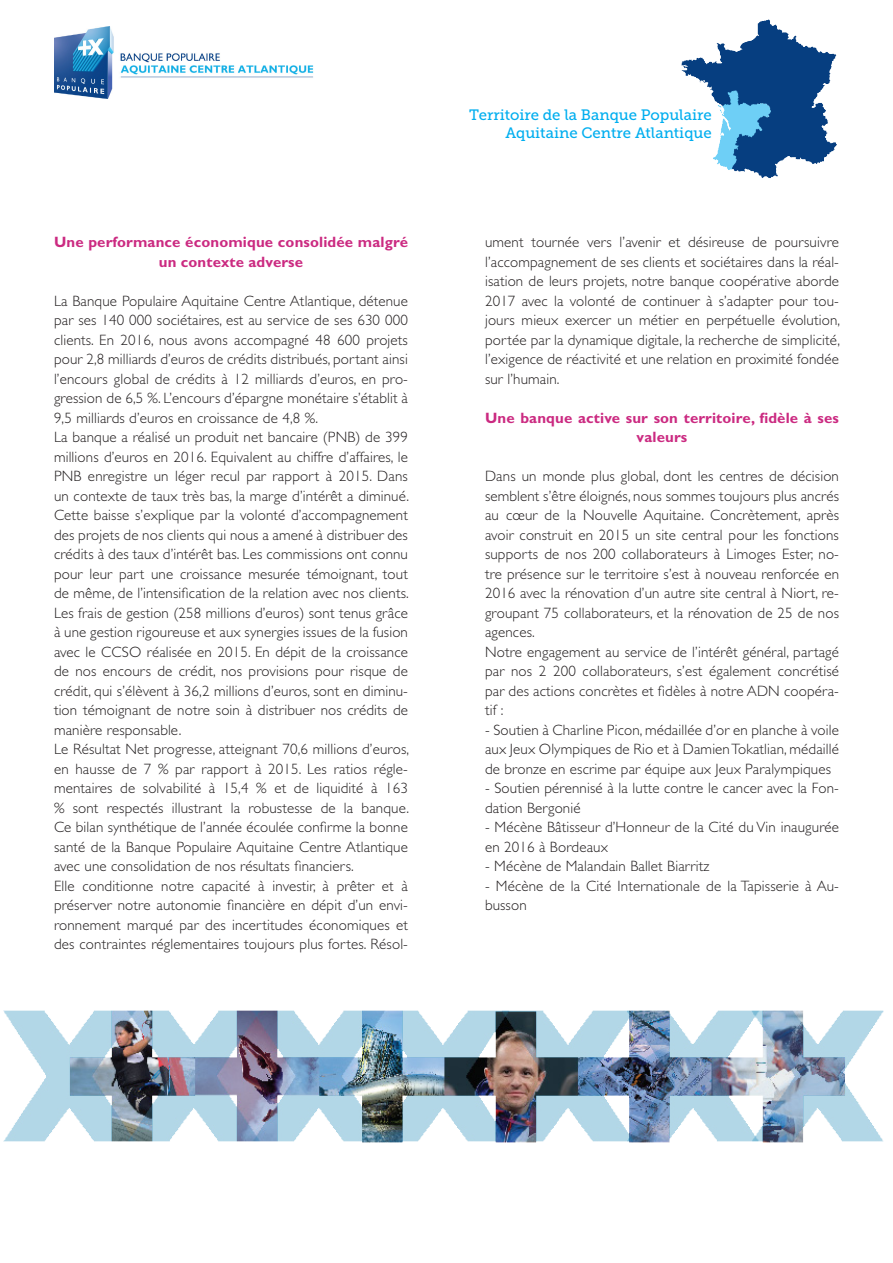
<style>
.page{position:relative;width:893px;height:1263px;background:#fff}
.page>*{position:absolute;margin:0;border:0;box-sizing:border-box;transform-origin:0 0}
.t1{font:300 15px/19.5px "Gill Sans Std";letter-spacing:.01em;color:#231f20;text-align:justify}
.t2{font:700 15px/19.5px "Gill Sans Std";letter-spacing:.01em;color:#cb2a81;text-align:center}
.t3{font:15px/18px "Museo Slab 500";color:#00aeef;text-align:right}
</style>
<div class="page">
<img style="left:3px;top:1010px;width:881px;height:133px">
<img style="left:681px;top:19px;width:156px;height:159px">
<img style="left:54px;top:26px;width:260px;height:72px">
<p class="t2" style="left:54px;top:232px;width:355px">Une performance économique consolidée malgré un contexte adverse</p>
<p class="t1" style="left:54px;top:291px;width:355px">La Banque Populaire Aquitaine Centre Atlantique, détenue par ses 140 000 sociétaires, est au service de ses 630 000 clients. En 2016, nous avons accompagné 48 600 projets pour 2,8 milliards d’euros de crédits distribués, portant ainsi l’encours global de crédits à 12 milliards d’euros, en pro&shy;gression de 6,5 %. L’encours d’épargne monétaire s’établit à 9,5 milliards d’euros en croissance de 4,8 %.</p>
<p class="t1" style="left:54px;top:427px;width:357px">La banque a réalisé un produit net bancaire (PNB) de 399 millions d’euros en 2016. Equivalent au chiffre d’affaires, le PNB enregistre un léger recul par rapport à 2015. Dans un contexte de taux très bas, la marge d’intérêt a diminué.<br>Cette baisse s’explique par la volonté d’accompagnement des projets de nos clients qui nous a amené à distribuer des crédits à des taux d’intérêt bas. Les commissions ont connu pour leur part une croissance mesurée témoignant, tout de même, de l’intensification de la relation avec nos clients.</p>
<p class="t1" style="left:54px;top:603px;width:355px">Les frais de gestion (258 millions d’euros) sont tenus grâce à une gestion rigoureuse et aux synergies issues de la fusion avec le CCSO réalisée en 2015. En dépit de la croissance de nos encours de crédit, nos provisions pour risque de crédit, qui s’élèvent à 36,2 millions d’euros, sont en diminu&shy;tion témoignant de notre soin à distribuer nos crédits de manière responsable.</p>
<p class="t1" style="left:54px;top:739px;width:357px">Le Résultat Net progresse, atteignant 70,6 millions d’euros, en hausse de 7 % par rapport à 2015. Les ratios régle&shy;mentaires de solvabilité à 15,4 % et de liquidité à 163 % sont respectés illustrant la robustesse de la banque.<br>Ce bilan synthétique de l’année écoulée confirme la bonne santé de la Banque Populaire Aquitaine Centre Atlantique avec une consolidation de nos résultats financiers.</p>
<p class="t1" style="left:54px;top:876px;width:355px">Elle conditionne notre capacité à investir, à prêter et à préserver notre autonomie financière en dépit d’un envi&shy;ronnement marqué par des incertitudes économiques et des contraintes réglementaires toujours plus fortes. Résol-</p>
<p class="t3" style="left:469px;top:106px;width:244px">Territoire de la Banque Populaire<br>Aquitaine Centre Atlantique</p>
<p class="t1" style="left:485px;top:232px;width:357px">ument tournée vers l’avenir et désireuse de poursuivre l’accompagnement de ses clients et sociétaires dans la réal&shy;isation de leurs projets, notre banque coopérative aborde 2017 avec la volonté de continuer à s’adapter pour tou&shy;jours mieux exercer un métier en perpétuelle évolution, portée par la dynamique digitale, la recherche de simplicité, l’exigence de réactivité et une relation en proximité fondée sur l’humain.</p>
<p class="t2" style="left:485px;top:408px;width:355px">Une banque active sur son territoire, fidèle à ses valeurs</p>
<p class="t1" style="left:485px;top:466px;width:355px">Dans un monde plus global, dont les centres de décision semblent s’être éloignés, nous sommes toujours plus ancrés au cœur de la Nouvelle Aquitaine. Concrètement, après avoir construit en 2015 un site central pour les fonctions supports de nos 200 collaborateurs à Limoges Ester, no&shy;tre présence sur le territoire s’est à nouveau renforcée en 2016 avec la rénovation d’un autre site central à Niort, re&shy;groupant 75 collaborateurs, et la rénovation de 25 de nos agences.</p>
<p class="t1" style="left:485px;top:642px;width:355px">Notre engagement au service de l’intérêt général, partagé par nos 2 200 collaborateurs, s’est également concrétisé par des actions concrètes et fidèles à notre ADN coopéra&shy;tif :</p>
<p class="t1" style="left:485px;top:720px;width:355px">- Soutien à Charline Picon, médaillée d’or en planche à voile aux Jeux Olympiques de Rio et à Damien Tokatlian, médaillé de bronze en escrime par équipe aux Jeux Paralympiques</p>
<p class="t1" style="left:485px;top:778px;width:355px">- Soutien pérennisé à la lutte contre le cancer avec la Fon&shy;dation Bergonié</p>
<p class="t1" style="left:485px;top:817px;width:355px">- Mécène Bâtisseur d’Honneur de la Cité du Vin inaugurée en 2016 à Bordeaux</p>
<p class="t1" style="left:485px;top:856px;width:226px">- Mécène de Malandain Ballet Biarritz</p>
<p class="t1" style="left:485px;top:876px;width:355px">- Mécène de la Cité Internationale de la Tapisserie à Au&shy;busson</p>
</div>
